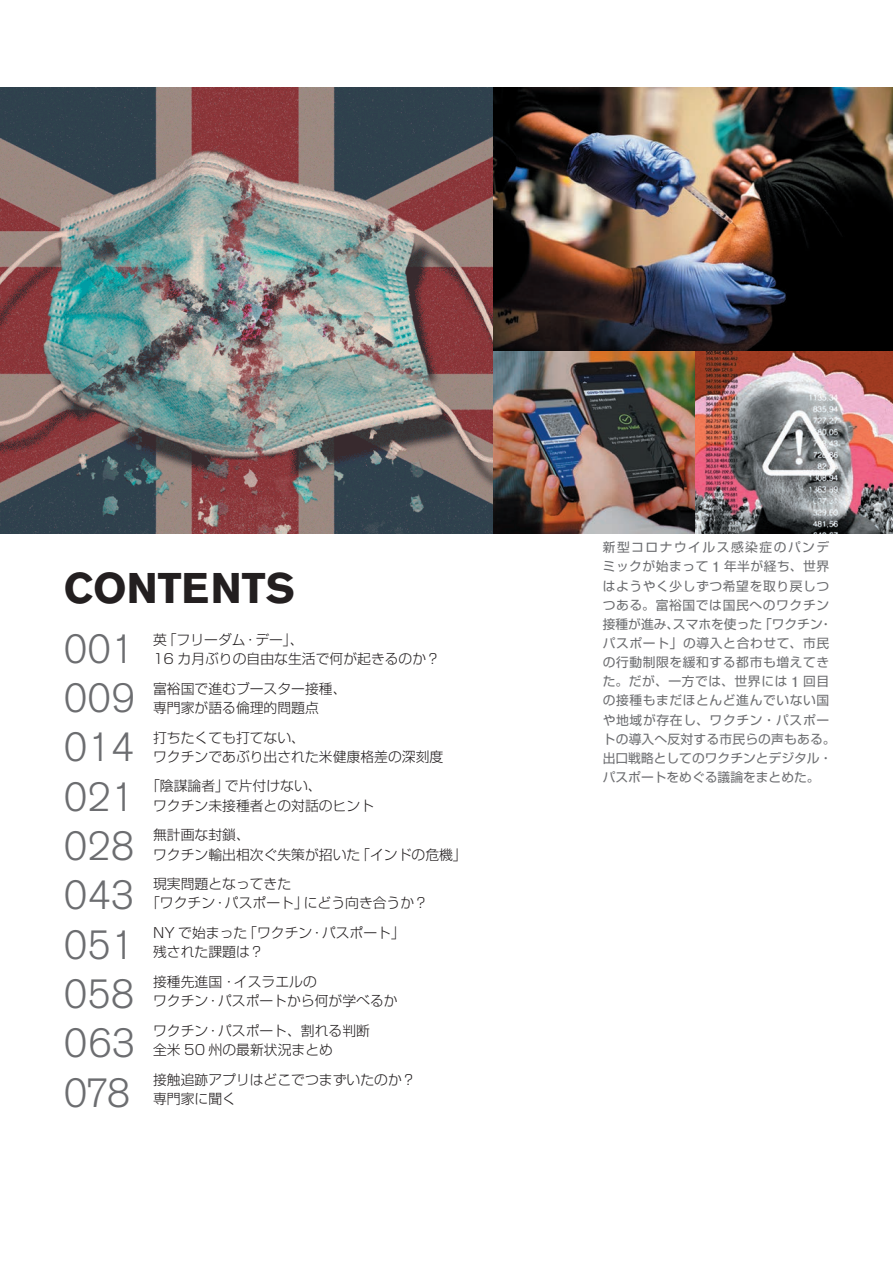
<style>
.page{position:relative;width:893px;height:1263px;background:#fff}
.page>*{position:absolute;margin:0;border:0;box-sizing:border-box;transform-origin:0 0}
.t1{font:700 42.45px "Akzidenz Grotesk BE";color:#231f20}
.t2{font:300 40.35px/49.3px "Akzidenz Grotesk BE";color:#6c6d70;text-align:justify}
.t3{font:300 13.8px/19.2px "Shin Go Pr 6 N";color:#231f20}
.t4{font:12.75px/19.2px "Shin Go Pr 6 N";letter-spacing:.045em;color:#6c6d70}
.s1{font-family:"Akzidenz Grotesk BE";font-size:15.3px}
</style>
<div class="page">
<img style="left:0;top:87px;width:493px;height:447px">
<img style="left:493px;top:87px;width:400px;height:264px">
<img style="left:493px;top:351px;width:400px;height:182px">
<h1 class="t1" style="left:64px;top:564px;width:233px">CONTENTS</h1>
<h2 class="t2" style="left:64px;top:625px;width:73px">001<br>009<br>014<br>021<br>028<br>043<br>051<br>058<br>063<br>078</h2>
<p class="t3" style="left:153px;top:629px;width:288px">英「フリーダム・デー」、<br>16 カ月ぶりの自由な生活で何が起きるのか？</p>
<p class="t3" style="left:153px;top:677px;width:195px">富裕国で進むブースター接種、専門家が語る倫理的問題点</p>
<p class="t3" style="left:153px;top:726px;width:292px">打ちたくても打てない、<br>ワクチンであぶり出された米健康格差の深刻度</p>
<p class="t3" style="left:153px;top:775px;width:223px;text-indent:-7px">「陰謀論者」で片付けない、<br>ワクチン未接種者との対話のヒント</p>
<p class="t3" style="left:153px;top:824px;width:315px">無計画な封鎖、<br>ワクチン輸出相次ぐ失策が招いた「インドの危機」</p>
<p class="t3" style="left:146px;top:873px;width:283px;text-indent:7px">現実問題となってきた<br>「ワクチン・パスポート」にどう向き合うか？</p>
<p class="t3" style="left:153px;top:922px;width:253px">NY で始まった「ワクチン・パスポート」残された課題は？</p>
<p class="t3" style="left:153px;top:971px;width:246px">接種先進国・イスラエルの<br>ワクチン・パスポートから何が学べるか</p>
<p class="t3" style="left:153px;top:1020px;width:232px">ワクチン・パスポート、割れる判断　全米 50 州の最新状況まとめ</p>
<p class="t3" style="left:153px;top:1069px;width:264px">接触追跡アプリはどこでつまずいたのか？専門家に聞く</p>
<p class="t4" style="left:603px;top:537px;width:234px">新型コロナウイルス感染症のパンデミックが始まって <span class="s1">1</span> 年半が経ち、世界はようやく少しずつ希望を取り戻しつつある。富裕国では国民へのワクチン接種が進み、スマホを使った「ワクチン・パスポート」の導入と合わせて、市民の行動制限を緩和する都市も増えてきた。だが、一方では、世界には <span class="s1">1</span> 回目の接種もまだほとんど進んでいない国や地域が存在し、ワクチン・パスポートの導入へ反対する市民らの声もある。出口戦略としてのワクチンとデジタル・パスポートをめぐる議論をまとめた。</p>
</div>
